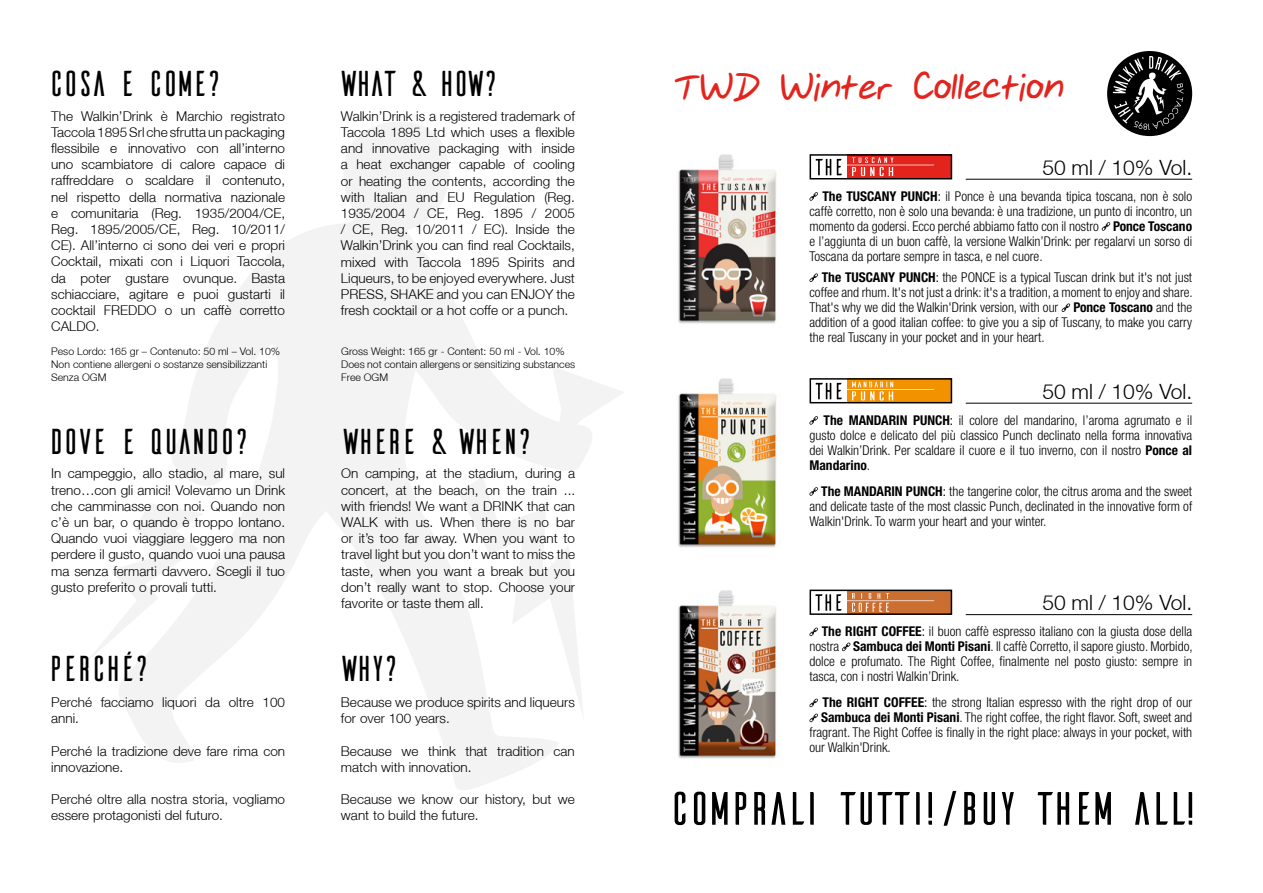
<style>
.page{position:relative;width:1263px;height:893px;background:#fff}
.page>*{position:absolute;margin:0;border:0;box-sizing:border-box;transform-origin:0 0}
.t1{font:49.5px "Catriona";color:#e2241d}
.t2{font:36px "Ailerons";letter-spacing:-.2em;color:#000}
.t3{font:300 21px "Helvetica Neue LT";color:#000}
.t4{font:300 13.5px/16.2px "Helvetica Neue LT";color:#000}
.t5{font:300 condensed 13.5px/15px "Helvetica Neue LT Pro";color:#000;text-align:justify}
.t6{font:300 10.5px/12.6px "Helvetica Neue LT";color:#000}
.s1{font-weight:700}
.s2{font-weight:400}
</style>
<div class="page">
<svg style="left:809px;top:699px;width:9px;height:8px"></svg>
<svg style="left:809px;top:714px;width:9px;height:8px"></svg>
<div style="left:847px;top:590px;width:105px;height:25px;background:#cb6e32"></div>
<div style="left:809px;top:590px;width:143px;height:25px;border:2px solid #000"></div>
<svg style="left:815px;top:593px;width:119px;height:19px"></svg>
<img style="left:678px;top:590px;width:99px;height:169px">
<svg style="left:809px;top:628px;width:9px;height:8px"></svg>
<svg style="left:842px;top:643px;width:8px;height:8px"></svg>
<hr style="left:966px;top:614px;width:226px;height:1px;background:#000">
<svg style="left:119px;top:122px;width:504px;height:668px"></svg>
<svg style="left:89px;top:503px;width:115px;height:162px"></svg>
<svg style="left:458px;top:476px;width:126px;height:245px"></svg>
<svg style="left:675px;top:791px;width:517px;height:35px"></svg>
<div style="left:1107px;top:51px;width:85px;height:85px;background:#000;border-radius:50%"></div>
<svg style="left:1113px;top:56px;width:70px;height:74px"></svg>
<img style="left:678px;top:154px;width:99px;height:170px">
<svg style="left:809px;top:192px;width:9px;height:9px"></svg>
<svg style="left:1102px;top:222px;width:8px;height:9px"></svg>
<svg style="left:809px;top:273px;width:9px;height:9px"></svg>
<svg style="left:1062px;top:303px;width:8px;height:9px"></svg>
<hr style="left:966px;top:179px;width:226px;height:1px;background:#000">
<div style="left:847px;top:154px;width:105px;height:25px;background:#e2241d"></div>
<div style="left:809px;top:154px;width:143px;height:25px;border:2px solid #000"></div>
<svg style="left:816px;top:159px;width:15px;height:16px"></svg>
<svg style="left:837px;top:157px;width:97px;height:19px"></svg>
<img style="left:678px;top:378px;width:99px;height:170px">
<svg style="left:809px;top:416px;width:9px;height:9px"></svg>
<hr style="left:966px;top:403px;width:226px;height:1px;background:#000">
<svg style="left:809px;top:487px;width:9px;height:9px"></svg>
<div style="left:847px;top:378px;width:105px;height:25px;background:#f39200"></div>
<div style="left:809px;top:378px;width:143px;height:25px;border:2px solid #000"></div>
<svg style="left:816px;top:383px;width:15px;height:16px"></svg>
<svg style="left:837px;top:382px;width:97px;height:18px"></svg>
<h2 class="t2" style="left:46px;top:66px;width:181px">COSA E COME?</h2>
<p class="t4" style="left:51px;top:107px;width:235px;text-align:justify">The Walkin’Drink è Marchio registrato Taccola 1895 Srl che sfrutta un packaging flessibile e innovativo con all’interno uno scambiatore di calore capace di raffreddare o scaldare il contenuto, nel rispetto della normativa nazionale e comunitaria (Reg. 1935/2004/CE, Reg. 1895/2005/CE, Reg. 10/2011/ CE). All’interno ci sono dei veri e propri Cocktail, mixati con i Liquori Taccola, da poter gustare ovunque. Basta schiacciare, agitare e puoi gustarti il cocktail FREDDO o un caffè corretto CALDO.</p>
<p class="t6" style="left:51px;top:345px;width:230px">Peso Lordo: 165 gr – Contenuto: 50 ml – Vol. 10%<br>Non contiene allergeni o sostanze sensibilizzanti<br>Senza OGM</p>
<h2 class="t2" style="left:338px;top:66px;width:165px">WHAT &amp; HOW?</h2>
<p class="t4" style="left:341px;top:108px;width:235px;text-align:justify">Walkin’Drink is a registered trademark of Taccola 1895 Ltd which uses a flexible and innovative packaging with inside a heat exchanger capable of cooling or heating the contents, according the with Italian and EU Regulation (Reg.<br>1935/2004 / CE, Reg. 1895 / 2005 / CE, Reg. 10/2011 / EC). Inside the Walkin’Drink you can find real Cocktails, mixed with Taccola 1895 Spirits and Liqueurs, to be enjoyed everywhere. Just PRESS, SHAKE and you can ENJOY the fresh cocktail or a hot coffe or a punch.</p>
<p class="t6" style="left:341px;top:345px;width:235px">Gross Weight: 165 gr - Content: 50 ml - Vol. 10%<br>Does not contain allergens or sensitizing substances<br>Free OGM</p>
<h2 class="t2" style="left:46px;top:424px;width:208px">DOVE E QUANDO?</h2>
<p class="t4" style="left:51px;top:465px;width:235px;text-align:justify">In campeggio, allo stadio, al mare, sul treno…con gli amici! Volevamo un Drink che camminasse con noi. Quando non c’è un bar, o quando è troppo lontano.<br>Quando vuoi viaggiare leggero ma non perdere il gusto, quando vuoi una pausa ma senza fermarti davvero. Scegli il tuo gusto preferito o provali tutti.</p>
<p class="t4" style="left:341px;top:465px;width:235px;text-align:justify">On camping, at the stadium, during a concert, at the beach, on the train ... with friends! We want a DRINK that can WALK with us. When there is no bar or it’s too far away. When you want to travel light but you don’t want to miss the taste, when you want a break but you don’t really want to stop. Choose your favorite or taste them all.</p>
<h2 class="t2" style="left:340px;top:424px;width:197px">WHERE &amp; WHEN?</h2>
<h2 class="t2" style="left:45px;top:652px;width:109px">PERCHÉ?</h2>
<p class="t4" style="left:51px;top:694px;width:235px">Perché facciamo liquori da oltre 100 anni.</p>
<p class="t4" style="left:51px;top:742px;width:235px">Perché la tradizione deve fare rima con innovazione.</p>
<p class="t4" style="left:51px;top:791px;width:235px">Perché oltre alla nostra storia, vogliamo essere protagonisti del futuro.</p>
<h2 class="t2" style="left:338px;top:652px;width:65px">WHY?</h2>
<p class="t4" style="left:341px;top:694px;width:235px">Because we produce spirits and liqueurs for over 100 years.</p>
<p class="t4" style="left:341px;top:742px;width:235px">Because we think that tradition can match with innovation.</p>
<p class="t4" style="left:341px;top:791px;width:235px">Because we know our history, but we want to build the future.</p>
<h1 class="t1" style="left:675px;top:61px;width:391px">TWD Winter Collection</h1>
<h3 class="t3" style="left:1042px;top:154px;width:151px">50 ml / 10% Vol.</h3>
<p class="t5" style="left:809px;top:188px;width:384px;text-indent:13px"><span class="s1">The TUSCANY PUNCH</span><span class="s2">:</span> il Ponce è una bevanda tipica toscana, non è solo caffè corretto, non è solo una bevanda: è una tradizione, un punto di incontro, un momento da godersi. Ecco perché abbiamo fatto con il nostro <span class="s1">Ponce Toscano </span>e l’aggiunta di un buon caffè, la versione Walkin’Drink: per regalarvi un sorso di Toscana da portare sempre in tasca, e nel cuore.</p>
<p class="t5" style="left:809px;top:270px;width:385px;text-indent:12px"><span class="s1">The TUSCANY PUNCH</span><span class="s2">:</span> the PONCE is a typical Tuscan drink but it's not just coffee and rhum. It's not just a drink: it's a tradition, a moment to enjoy and share.<br>That's why we did the Walkin'Drink version, with our <span class="s1">Ponce Toscano</span> and the addition of a good italian coffee: to give you a sip of Tuscany, to make you carry the real Tuscany in your pocket and in your heart.</p>
<h3 class="t3" style="left:1042px;top:378px;width:151px">50 ml / 10% Vol.</h3>
<p class="t5" style="left:809px;top:412px;width:384px;text-indent:14px"><span class="s1">The MANDARIN PUNCH</span><span class="s2">:</span> il colore del mandarino, l’aroma agrumato e il gusto dolce e delicato del più classico Punch declinato nella forma innovativa dei Walkin’Drink. Per scaldare il cuore e il tuo inverno, con il nostro <span class="s1">Ponce al Mandarino</span>.</p>
<p class="t5" style="left:809px;top:483px;width:384px;text-indent:12px"><span class="s1">The MANDARIN PUNCH</span><span class="s2">:</span> the tangerine color, the citrus aroma and the sweet and delicate taste of the most classic Punch, declinated in the innovative form of Walkin'Drink. To warm your heart and your winter.</p>
<h3 class="t3" style="left:1042px;top:590px;width:151px">50 ml / 10% Vol.</h3>
<p class="t5" style="left:809px;top:624px;width:385px;text-indent:12px"><span class="s1">The RIGHT COFFEE</span><span class="s2">:</span> il buon caffè espresso italiano con la giusta dose della nostra <span class="s1">Sambuca dei Monti Pisani</span>. Il caffè Corretto, il sapore giusto. Morbido, dolce e profumato. The Right Coffee, finalmente nel posto giusto: sempre in tasca, con i nostri Walkin’Drink.</p>
<p class="t5" style="left:823px;top:695px;width:371px"><span class="s1">The RIGHT COFFEE</span><span class="s2">:</span> the strong Italian espresso with the right drop of our</p>
<p class="t5" style="left:821px;top:710px;width:373px"><span class="s1">Sambuca dei Monti Pisani</span>. The right coffee, the right flavor. Soft, sweet and</p>
<p class="t5" style="left:809px;top:725px;width:384px">fragrant. The Right Coffee is finally in the right place: always in your pocket, with</p>
<p class="t5" style="left:809px;top:740px;width:83px">our Walkin'Drink.</p>
</div>
